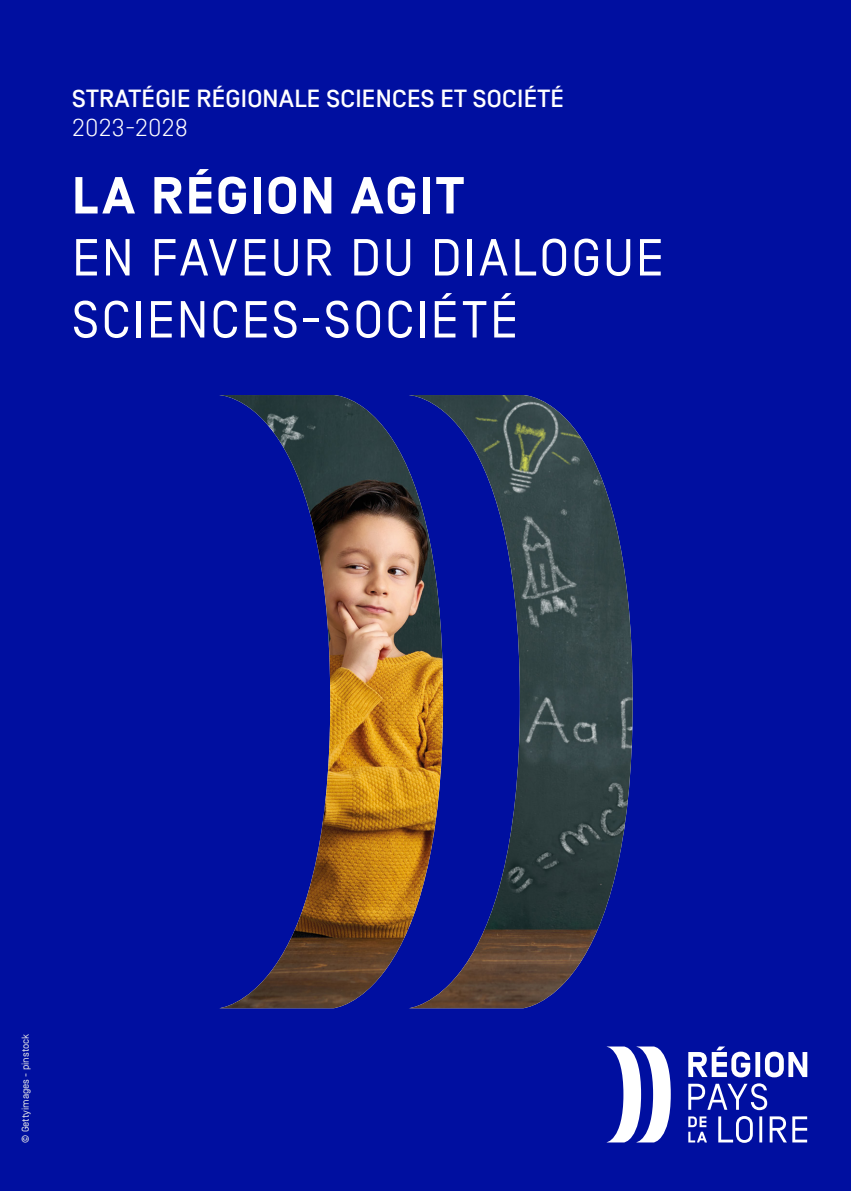
<style>
.page{position:relative;width:851px;height:1191px;background:#fff}
.page>*{position:absolute;margin:0;border:0;box-sizing:border-box;transform-origin:0 0}
.t1{font:52px/62px "Simplon Norm";letter-spacing:.04em;color:#fff}
.t2{font:700 52px "Simplon Norm";letter-spacing:.045em;color:#fff}
.t3{font:500 24.8px "Simplon Norm";letter-spacing:.01em;color:#fff}
.t4{font:300 24.8px "Simplon Norm";letter-spacing:.01em;color:#fff}
.t5{font:10px "Simplon Norm";color:#e7e7e7}
</style>
<div class="page">
<div style="left:0;top:0;width:850px;height:1191px;background:#000fa0"></div>
<svg style="left:606px;top:1046px;width:64px;height:96px"></svg>
<svg style="left:718px;top:1116px;width:89px;height:26px"></svg>
<svg style="left:688px;top:1083px;width:79px;height:27px"></svg>
<svg style="left:688px;top:1046px;width:119px;height:31px"></svg>
<svg style="left:688px;top:1116px;width:19px;height:26px"></svg>
<img style="left:219px;top:395px;width:189px;height:613px">
<img style="left:408px;top:395px;width:224px;height:613px">
<p class="t3" style="left:72px;top:86px;width:493px">STRATÉGIE RÉGIONALE SCIENCES ET SOCIÉTÉ</p>
<p class="t4" style="left:72px;top:114px;width:118px">2023-2028</p>
<h1 class="t2" style="left:72px;top:167px;width:393px">LA RÉGION AGIT</h1>
<h1 class="t1" style="left:72px;top:228px;width:593px">EN FAVEUR DU DIALOGUE<br>SCIENCES-SOCIÉTÉ</h1>
<p class="t5" style="left:20px;top:1142px;width:111px;rotate:-90deg">© Gettyimages - pinstock</p>
</div>
